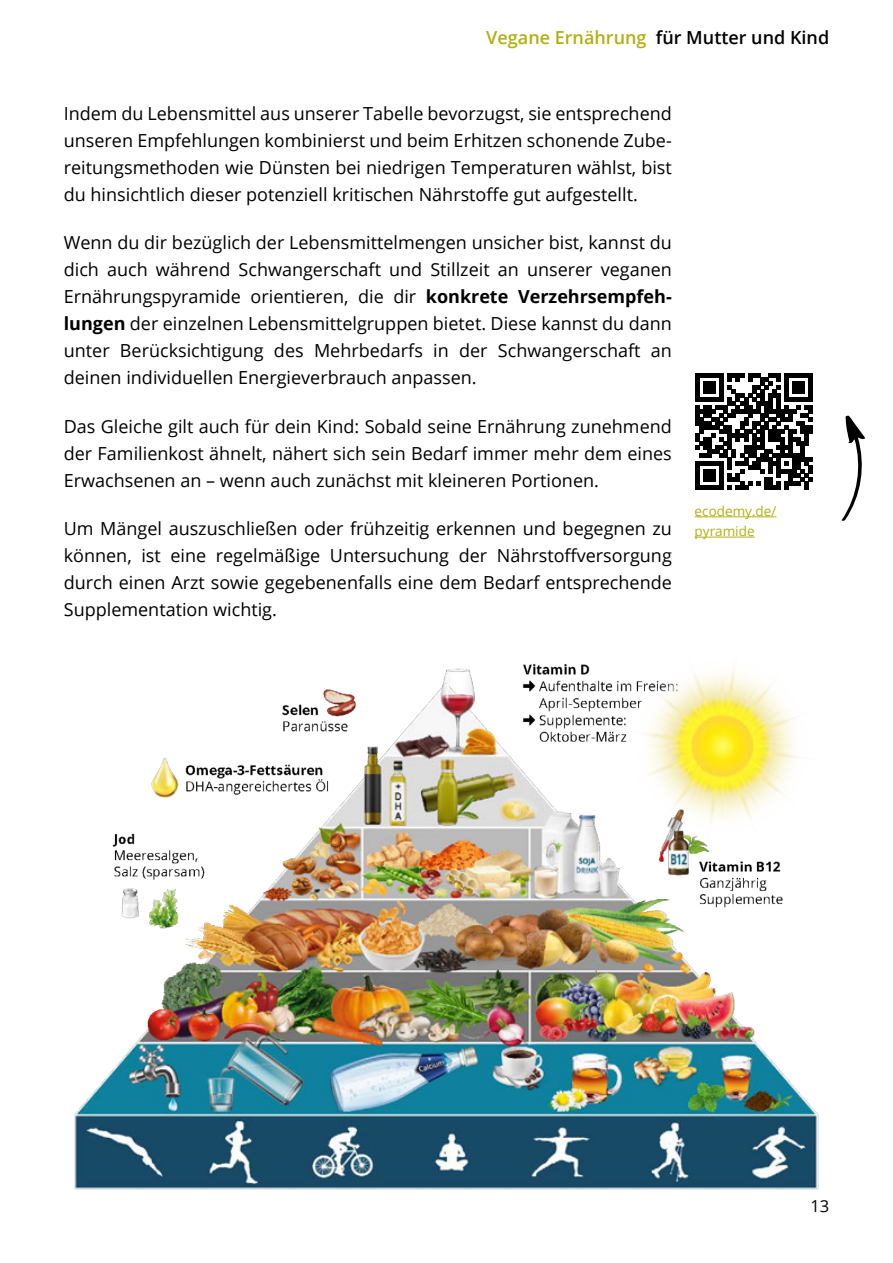
<style>
.page{position:relative;width:893px;height:1263px;background:#fff}
.page>*{position:absolute;margin:0;border:0;box-sizing:border-box;transform-origin:0 0}
.text_ebook_1{font:18px/27px "Open Sans";color:#000;text-align:justify}
.t1{font:600 18px "Open Sans";color:#000}
.t2{font:16.5px "Open Sans";color:#000}
.text_inf_1{font:13.5px/20.2px "Open Sans";color:#b2af11}
.s1{color:#b2af11}
.s2{font-weight:700}
</style>
<div class="page">
<img style="left:74px;top:663px;width:745px;height:527px">
<svg style="left:696px;top:373px;width:116px;height:117px"></svg>
<hr style="left:695px;top:516px;width:81px;height:1px;background:#b2af11">
<hr style="left:695px;top:537px;width:60px;height:1px;background:#b2af11">
<svg style="left:841px;top:415px;width:24px;height:106px"></svg>
<p class="t1" style="left:486px;top:25px;width:344px"><span class="s1">Vegane Ernährung</span> für Mutter und Kind</p>
<p class="text_ebook_1" style="left:64px;top:100px;width:610px">Indem du Lebensmittel aus unserer Tabelle bevorzugst, sie entsprechend unseren Empfehlungen kombinierst und beim Erhitzen schonende Zube&shy;reitungsmethoden wie Dünsten bei niedrigen Temperaturen wählst, bist du hinsichtlich dieser potenziell kritischen Nährstoffe gut aufgestellt.</p>
<p class="text_ebook_1" style="left:64px;top:229px;width:610px">Wenn du dir bezüglich der Lebensmittelmengen unsicher bist, kannst du dich auch während Schwangerschaft und Stillzeit an unserer veganen Ernährungspyramide orientieren, die dir <span class="s2">konkrete Verzehrsempfeh&shy;lungen</span> der einzelnen Lebensmittelgruppen bietet. Diese kannst du dann unter Berücksichtigung des Mehrbedarfs in der Schwangerschaft an deinen individuellen Energieverbrauch anpassen.</p>
<p class="text_ebook_1" style="left:64px;top:412px;width:610px">Das Gleiche gilt auch für dein Kind: Sobald seine Ernährung zunehmend der Familienkost ähnelt, nähert sich sein Bedarf immer mehr dem eines Erwachsenen an – wenn auch zunächst mit kleineren Portionen.</p>
<p class="text_ebook_1" style="left:64px;top:514px;width:610px">Um Mängel auszuschließen oder frühzeitig erkennen und begegnen zu können, ist eine regelmäßige Untersuchung der Nährstoffversorgung durch einen Arzt sowie gegebenenfalls eine dem Bedarf entsprechende Supplementation wichtig.</p>
<p class="text_inf_1" style="left:695px;top:500px;width:83px">ecodemy.de/ pyramide</p>
<p class="t2" style="left:810px;top:1194px;width:20px">13</p>
</div>
